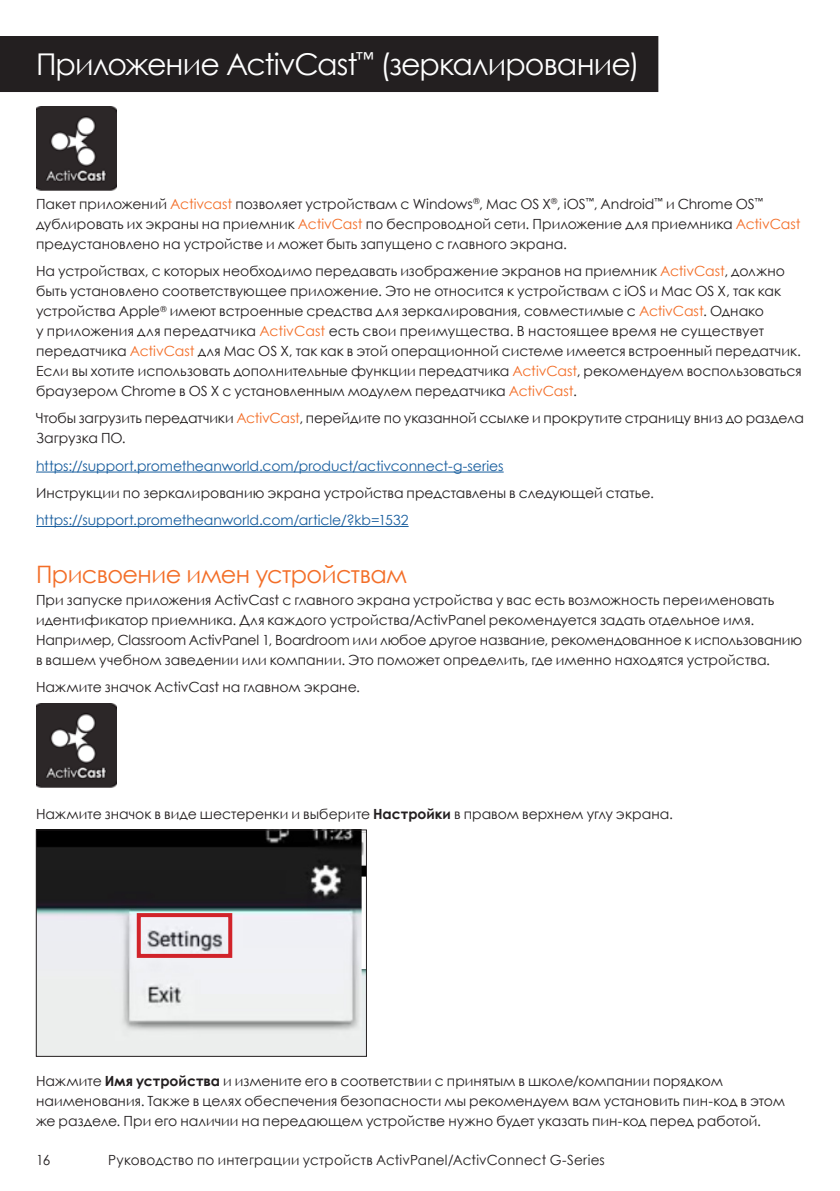
<style>
.page{position:relative;width:840px;height:1191px;background:#fff}
.page>*{position:absolute;margin:0;border:0;box-sizing:border-box;transform-origin:0 0}
.Page_Header{font:30px "Century Gothic";letter-spacing:-.03em;color:#fff}
.Subhead{font:24px "Century Gothic";letter-spacing:-.025em;color:#f36e28}
.Body_Copy{font:14px/20px "Century Gothic";color:#231f20}
.Body_Copy-2{font:14px "Century Gothic";letter-spacing:-.005em;color:#175d9e}
.s1{color:#f36e28}
.s2{font-weight:700}
</style>
<div class="page">
<div style="left:1px;top:37px;width:656px;height:54px;background:#231f20"></div>
<div style="left:0;top:36px;width:658px;height:56px;border:2px solid #231f20"></div>
<hr style="left:36px;top:471px;width:467px;height:1px;background:#175d9e">
<hr style="left:36px;top:526px;width:372px;height:1px;background:#175d9e">
<img style="left:36px;top:106px;width:80px;height:85px">
<img style="left:36px;top:703px;width:80px;height:85px">
<img style="left:38px;top:831px;width:326px;height:223px">
<div style="left:36px;top:829px;width:330px;height:227px;border:1px solid #231f20"></div>
<div style="left:137px;top:913px;width:95px;height:45px;border:4px solid #d1232a"></div>
<p class="Page_Header" style="left:36px;top:43px;width:605px">Приложение ActivCast<sup>™</sup> (зеркалирование)</p>
<p class="Body_Copy" style="left:36px;top:194px;width:765px">Пакет приложений <span class="s1">Activcast</span> позволяет устройствам с Windows<sup>®</sup>, Mac OS X<sup>®</sup>, iOS<sup>™</sup>, Android<sup>™</sup> и Chrome OS<sup>™ </sup>дублировать их экраны на приемник <span class="s1">ActivCast</span> по беспроводной сети. Приложение для приемника <span class="s1">ActivCast </span>предустановлено на устройстве и может быть запущено с главного экрана.</p>
<p class="Body_Copy" style="left:36px;top:261px;width:766px">На устройствах, с которых необходимо передавать изображение экранов на приемник <span class="s1">ActivCast</span>, должно быть установлено соответствующее приложение. Это не относится к устройствам с iOS и Mac OS X, так как устройства Apple<sup>®</sup> имеют встроенные средства для зеркалирования, совместимые с <span class="s1">ActivCast</span>. Однако<br>у приложения для передатчика <span class="s1">ActivCast</span> есть свои преимущества. В настоящее время не существует передатчика <span class="s1">ActivCast</span> для Mac OS X, так как в этой операционной системе имеется встроенный передатчик.<br>Если вы хотите использовать дополнительные функции передатчика <span class="s1">ActivCast</span>, рекомендуем воспользоваться браузером Chrome в OS X с установленным модулем передатчика <span class="s1">ActivCast</span>.</p>
<p class="Body_Copy" style="left:36px;top:408px;width:769px">Чтобы загрузить передатчики <span class="s1">ActivCast</span>, перейдите по указанной ссылке и прокрутите страницу вниз до раздела<br>Загрузка ПО.</p>
<p class="Body_Copy-2" style="left:36px;top:456px;width:469px">https://support.prometheanworld.com/product/activconnect-g-series</p>
<p class="Body_Copy" style="left:36px;top:482px;width:619px">Инструкции по зеркалированию экрана устройства представлены в следующей статье.</p>
<p class="Body_Copy-2" style="left:36px;top:510px;width:374px">https://support.prometheanworld.com/article/?kb=1532</p>
<p class="Subhead" style="left:36px;top:557px;width:372px">Присвоение имен устройствам</p>
<p class="Body_Copy" style="left:36px;top:589px;width:767px">При запуске приложения ActivCast с главного экрана устройства у вас есть возможность переименовать идентификатор приемника. Для каждого устройства/ActivPanel рекомендуется задать отдельное имя.<br>Например, Classroom ActivPanel 1, Boardroom или любое другое название, рекомендованное к использованию в вашем учебном заведении или компании. Это поможет определить, где именно находятся устройства.</p>
<p class="Body_Copy" style="left:36px;top:676px;width:325px">Нажмите значок ActivCast на главном экране.</p>
<p class="Body_Copy" style="left:36px;top:804px;width:638px">Нажмите значок в виде шестеренки и выберите <span class="s2">Настройки</span> в правом верхнем углу экрана.</p>
<p class="Body_Copy" style="left:36px;top:1071px;width:750px">Нажмите <span class="s2">Имя устройства</span> и измените его в соответствии с принятым в школе/компании порядком наименования. Также в целях обеспечения безопасности мы рекомендуем вам установить пин-код в этом же разделе. При его наличии на передающем устройстве нужно будет указать пин-код перед работой.</p>
<p class="Body_Copy" style="left:36px;top:1150px;width:16px">16</p>
<p class="Body_Copy" style="left:108px;top:1150px;width:498px">Руководство по интеграции устройств ActivPanel/ActivConnect G-Series</p>
</div>
